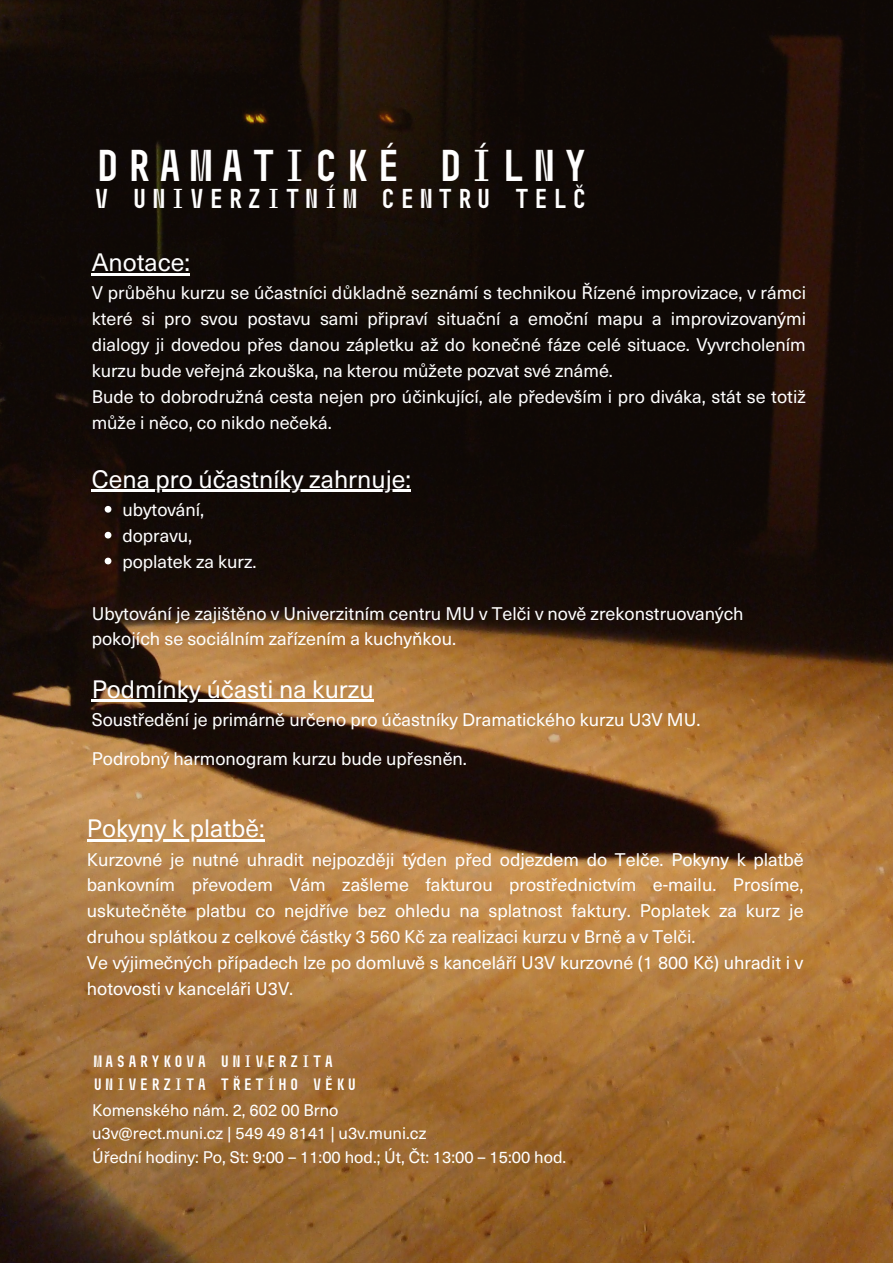
<style>
.page{position:relative;width:893px;height:1263px;background:#fff}
.page>*{position:absolute;margin:0;border:0;box-sizing:border-box;transform-origin:0 0}
.t1{font:700 44.55px "Muni";color:#fff}
.t2{font:700 27.3px "Muni";color:#fff}
.t3{font:24.75px "Neue Haas Unica Pro";color:#fff}
.t4{font:18px/25.9px "Neue Haas Unica Pro";color:#fff}
.t5{font:16.5px "Neue Haas Unica Pro";color:#fff}
.t6{font:700 16.5px "Muni";color:#fff}
</style>
<div class="page">
<img style="left:0;top:0;width:893px;height:1263px">
<svg style="left:105px;top:506px;width:6px;height:7px"></svg>
<svg style="left:105px;top:532px;width:6px;height:6px"></svg>
<svg style="left:105px;top:558px;width:6px;height:6px"></svg>
<hr style="left:92px;top:273px;width:98px;height:2px;background:#fff">
<hr style="left:92px;top:490px;width:319px;height:2px;background:#fff">
<hr style="left:92px;top:699px;width:282px;height:3px;background:#fff">
<hr style="left:87px;top:839px;width:178px;height:2px;background:#fff">
<p class="t1" style="left:92px;top:138px;width:500px">DRAMATICKÉ DÍLNY</p>
<p class="t2" style="left:92px;top:182px;width:498px">V UNIVERZITNÍM CENTRU TELČ</p>
<p class="t3" style="left:92px;top:242px;width:100px">Anotace:</p>
<p class="t4" style="left:92px;top:279px;width:716px;text-align:justify">V průběhu kurzu se účastníci důkladně seznámí s technikou Řízené improvizace, v rámci které si pro svou postavu sami připraví situační a emoční mapu a improvizovanými dialogy ji dovedou přes danou zápletku až do konečné fáze celé situace. Vyvrcholením kurzu bude veřejná zkouška, na kterou můžete pozvat své známé.</p>
<p class="t4" style="left:92px;top:383px;width:715px">Bude to dobrodružná cesta nejen pro účinkující, ale především i pro diváka, stát se totiž může i něco, co nikdo nečeká.</p>
<p class="t3" style="left:92px;top:459px;width:321px">Cena pro účastníky zahrnuje:</p>
<p class="t4" style="left:122px;top:496px;width:84px">ubytování,</p>
<p class="t4" style="left:122px;top:521px;width:71px">dopravu,</p>
<p class="t4" style="left:122px;top:547px;width:136px">poplatek za kurz.</p>
<p class="t4" style="left:92px;top:599px;width:653px">Ubytování je zajištěno v Univerzitním centru MU v Telči v nově zrekonstruovaných pokojích se sociálním zařízením a kuchyňkou.</p>
<p class="t3" style="left:92px;top:669px;width:283px">Podmínky účasti na kurzu</p>
<p class="t4" style="left:92px;top:705px;width:610px">Soustředění je primárně určeno pro účastníky Dramatického kurzu U3V MU.</p>
<p class="t4" style="left:92px;top:744px;width:377px">Podrobný harmonogram kurzu bude upřesněn.</p>
<p class="t3" style="left:87px;top:808px;width:179px">Pokyny k platbě:</p>
<p class="t4" style="left:87px;top:845px;width:718px;text-align:justify">Kurzovné je nutné uhradit nejpozději týden před odjezdem do Telče. Pokyny k platbě bankovním převodem Vám zašleme fakturou prostřednictvím e-mailu. Prosíme, uskutečněte platbu co nejdříve bez ohledu na splatnost faktury. Poplatek za kurz je druhou splátkou z celkové částky 3 560 Kč za realizaci kurzu v Brně a v Telči.</p>
<p class="t4" style="left:87px;top:949px;width:718px">Ve výjimečných případech lze po domluvě s kanceláří U3V kurzovné (1 800 Kč) uhradit i v hotovosti v kanceláři U3V.</p>
<p class="t6" style="left:92px;top:1051px;width:244px">MASARYKOVA UNIVERZITA</p>
<p class="t6" style="left:92px;top:1075px;width:267px">UNIVERZITA TŘETÍHO VĚKU</p>
<p class="t5" style="left:92px;top:1096px;width:248px">Komenského nám. 2, 602 00 Brno</p>
<p class="t5" style="left:92px;top:1120px;width:336px">u3v@rect.muni.cz | 549 49 8141 | u3v.muni.cz</p>
<p class="t5" style="left:92px;top:1144px;width:475px">Úřední hodiny: Po, St: 9:00 – 11:00 hod.; Út, Čt: 13:00 – 15:00 hod.</p>
</div>
